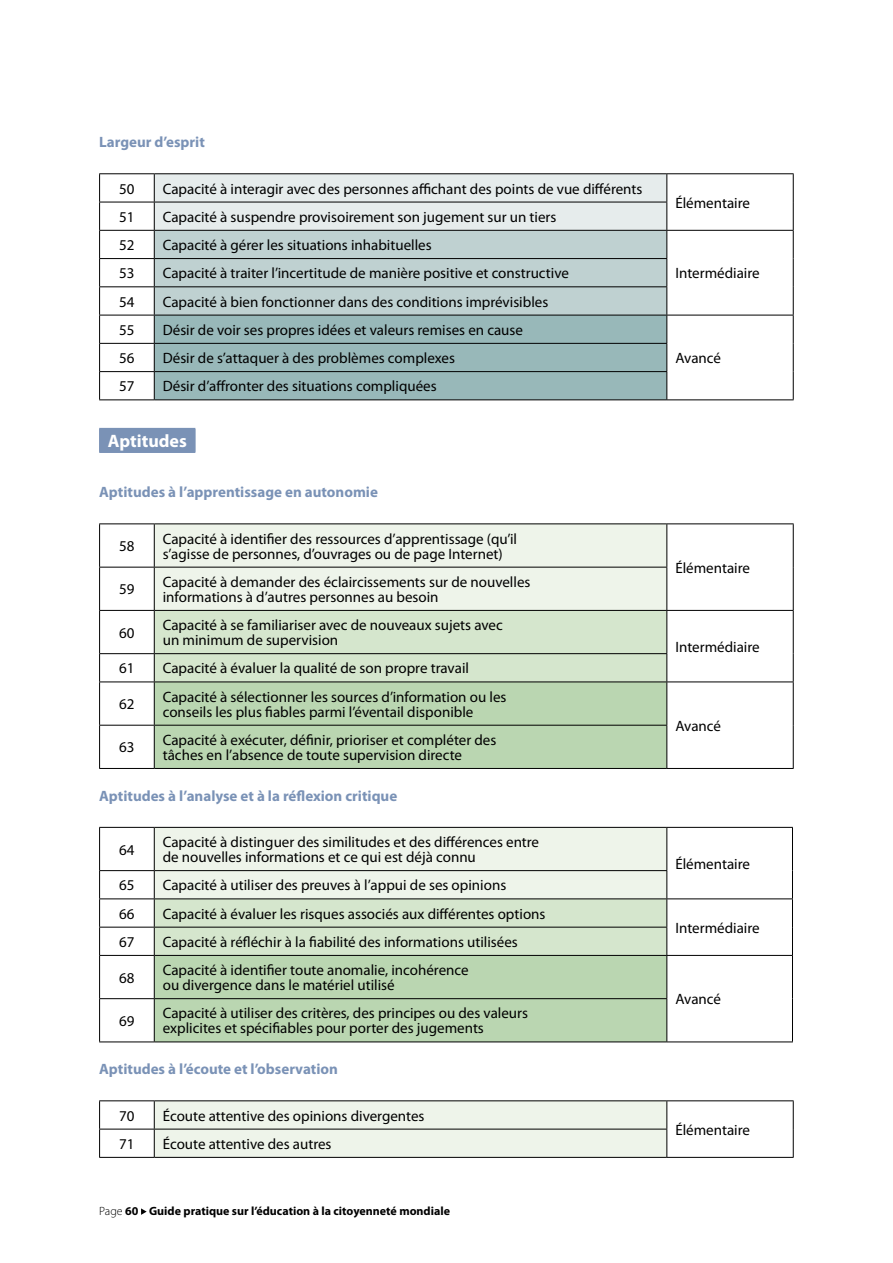
<style>
.page{position:relative;width:893px;height:1263px;background:#fff}
.page>*{position:absolute;margin:0;border:0;box-sizing:border-box;transform-origin:0 0}
.t1{font:700 18px "Myriad Pro";color:#fff}
.t2{font:15px/15px "Myriad Pro";color:#000}
.t3{font:700 15px "Myriad Pro";color:#7a92b6}
.t4{font:700 12px "Myriad Pro";color:#000}
.s1{font-weight:300}
</style>
<div class="page">
<svg style="left:141px;top:1208px;width:6px;height:7px"></svg>
<div style="left:99px;top:429px;width:96px;height:24px;background:#7a92b6"></div>
<div style="left:99px;top:428px;width:96px;height:24px;background:#7a92b6"></div>
<hr style="left:99px;top:202px;width:55px;height:1px;background:#000">
<hr style="left:99px;top:230px;width:55px;height:1px;background:#000">
<hr style="left:99px;top:258px;width:55px;height:1px;background:#000">
<hr style="left:99px;top:286px;width:55px;height:1px;background:#000">
<hr style="left:99px;top:315px;width:55px;height:1px;background:#000">
<hr style="left:99px;top:343px;width:55px;height:1px;background:#000">
<hr style="left:99px;top:371px;width:55px;height:1px;background:#000">
<hr style="left:99px;top:173px;width:55px;height:1px;background:#000">
<svg style="left:99px;top:174px;width:1px;height:225px"></svg>
<hr style="left:99px;top:399px;width:55px;height:1px;background:#000">
<hr style="left:154px;top:173px;width:513px;height:1px;background:#000">
<hr style="left:667px;top:173px;width:127px;height:1px;background:#000">
<hr style="left:667px;top:230px;width:127px;height:1px;background:#000">
<hr style="left:667px;top:315px;width:127px;height:1px;background:#000">
<svg style="left:154px;top:174px;width:513px;height:226px;background:#b3c6c7"></svg>
<svg style="left:793px;top:174px;width:1px;height:225px"></svg>
<hr style="left:667px;top:399px;width:127px;height:1px;background:#000">
<hr style="left:99px;top:567px;width:55px;height:1px;background:#000">
<hr style="left:99px;top:610px;width:55px;height:1px;background:#000">
<hr style="left:99px;top:653px;width:55px;height:1px;background:#000">
<hr style="left:99px;top:681px;width:55px;height:1px;background:#000">
<hr style="left:99px;top:725px;width:55px;height:1px;background:#000">
<hr style="left:99px;top:523px;width:55px;height:1px;background:#000">
<hr style="left:99px;top:524px;width:1px;height:43px;background:#000">
<hr style="left:99px;top:567px;width:1px;height:43px;background:#000">
<hr style="left:99px;top:611px;width:1px;height:42px;background:#000">
<svg style="left:99px;top:654px;width:1px;height:27px"></svg>
<hr style="left:99px;top:682px;width:1px;height:43px;background:#000">
<hr style="left:99px;top:725px;width:1px;height:43px;background:#000">
<hr style="left:99px;top:768px;width:55px;height:1px;background:#000">
<hr style="left:154px;top:523px;width:513px;height:1px;background:#000">
<hr style="left:154px;top:768px;width:513px;height:1px;background:#000">
<hr style="left:667px;top:523px;width:127px;height:1px;background:#000">
<hr style="left:793px;top:524px;width:1px;height:43px;background:#000">
<hr style="left:793px;top:567px;width:1px;height:43px;background:#000">
<hr style="left:667px;top:610px;width:127px;height:1px;background:#000">
<hr style="left:793px;top:611px;width:1px;height:43px;background:#000">
<svg style="left:154px;top:524px;width:513px;height:244px;background:#cfdfc8"></svg>
<svg style="left:793px;top:654px;width:1px;height:27px"></svg>
<hr style="left:667px;top:681px;width:127px;height:1px;background:#000">
<hr style="left:666px;top:682px;width:1px;height:43px;background:#000">
<hr style="left:793px;top:682px;width:1px;height:43px;background:#000">
<hr style="left:666px;top:725px;width:1px;height:43px;background:#000">
<hr style="left:793px;top:725px;width:1px;height:43px;background:#000">
<hr style="left:667px;top:768px;width:127px;height:1px;background:#000">
<hr style="left:99px;top:870px;width:55px;height:1px;background:#000">
<hr style="left:99px;top:898px;width:55px;height:1px;background:#000">
<hr style="left:99px;top:927px;width:55px;height:1px;background:#000">
<hr style="left:99px;top:955px;width:55px;height:1px;background:#000">
<hr style="left:99px;top:998px;width:55px;height:1px;background:#000">
<hr style="left:99px;top:827px;width:55px;height:1px;background:#000">
<hr style="left:99px;top:828px;width:1px;height:42px;background:#000">
<svg style="left:99px;top:871px;width:1px;height:84px"></svg>
<hr style="left:99px;top:956px;width:1px;height:42px;background:#000">
<hr style="left:99px;top:999px;width:1px;height:42px;background:#000">
<hr style="left:99px;top:1041px;width:55px;height:1px;background:#000">
<hr style="left:667px;top:827px;width:126px;height:1px;background:#000">
<hr style="left:792px;top:828px;width:1px;height:43px;background:#000">
<hr style="left:667px;top:898px;width:126px;height:1px;background:#000">
<svg style="left:154px;top:827px;width:513px;height:215px;background:#c6d7bf"></svg>
<svg style="left:792px;top:871px;width:1px;height:84px"></svg>
<hr style="left:667px;top:955px;width:126px;height:1px;background:#000">
<hr style="left:666px;top:956px;width:1px;height:42px;background:#000">
<hr style="left:792px;top:956px;width:1px;height:43px;background:#000">
<hr style="left:666px;top:999px;width:1px;height:42px;background:#000">
<hr style="left:792px;top:999px;width:1px;height:42px;background:#000">
<hr style="left:667px;top:1041px;width:126px;height:1px;background:#000">
<hr style="left:99px;top:1129px;width:55px;height:1px;background:#000">
<hr style="left:99px;top:1157px;width:55px;height:1px;background:#000">
<hr style="left:99px;top:1100px;width:55px;height:1px;background:#000">
<svg style="left:99px;top:1101px;width:1px;height:56px"></svg>
<hr style="left:154px;top:1100px;width:513px;height:1px;background:#000">
<hr style="left:154px;top:1157px;width:513px;height:1px;background:#000">
<hr style="left:667px;top:1100px;width:127px;height:1px;background:#000">
<svg style="left:154px;top:1101px;width:513px;height:56px;background:#e7ece3"></svg>
<svg style="left:793px;top:1101px;width:1px;height:56px"></svg>
<hr style="left:667px;top:1157px;width:127px;height:1px;background:#000">
<p class="t3" style="left:99px;top:132px;width:107px">Largeur d’esprit</p>
<p class="t2" style="left:119px;top:181px;width:17px">50</p>
<p class="t2" style="left:163px;top:181px;width:481px">Capacité à interagir avec des personnes affichant des points de vue différents</p>
<p class="t2" style="left:675px;top:195px;width:76px">Élémentaire</p>
<p class="t2" style="left:119px;top:209px;width:17px">51</p>
<p class="t2" style="left:163px;top:209px;width:395px">Capacité à suspendre provisoirement son jugement sur un tiers</p>
<p class="t2" style="left:119px;top:237px;width:17px">52</p>
<p class="t2" style="left:163px;top:237px;width:270px">Capacité à gérer les situations inhabituelles</p>
<p class="t2" style="left:119px;top:266px;width:17px">53</p>
<p class="t2" style="left:163px;top:266px;width:408px">Capacité à traiter l’incertitude de manière positive et constructive</p>
<p class="t2" style="left:675px;top:266px;width:86px">Intermédiaire</p>
<p class="t2" style="left:119px;top:294px;width:17px">54</p>
<p class="t2" style="left:163px;top:294px;width:387px">Capacité à bien fonctionner dans des conditions imprévisibles</p>
<p class="t2" style="left:119px;top:322px;width:17px">55</p>
<p class="t2" style="left:163px;top:322px;width:362px">Désir de voir ses propres idées et valeurs remises en cause</p>
<p class="t2" style="left:119px;top:350px;width:17px">56</p>
<p class="t2" style="left:163px;top:350px;width:294px">Désir de s’attaquer à des problèmes complexes</p>
<p class="t2" style="left:675px;top:350px;width:47px">Avancé</p>
<p class="t2" style="left:119px;top:379px;width:17px">57</p>
<p class="t2" style="left:163px;top:379px;width:275px">Désir d’affronter des situations compliquées</p>
<p class="t1" style="left:108px;top:429px;width:81px">Aptitudes</p>
<p class="t3" style="left:99px;top:483px;width:280px">Aptitudes à l’apprentissage en autonomie</p>
<p class="t2" style="left:119px;top:538px;width:17px">58</p>
<p class="t2" style="left:163px;top:531px;width:356px">Capacité à identifier des ressources d’apprentissage (qu’il s’agisse de personnes, d’ouvrages ou de page Internet)</p>
<p class="t2" style="left:119px;top:582px;width:17px">59</p>
<p class="t2" style="left:163px;top:574px;width:369px">Capacité à demander des éclaircissements sur de nouvelles informations à d’autres personnes au besoin</p>
<p class="t2" style="left:119px;top:625px;width:17px">60</p>
<p class="t2" style="left:163px;top:617px;width:341px">Capacité à se familiariser avec de nouveaux sujets avec un minimum de supervision</p>
<p class="t2" style="left:119px;top:661px;width:17px">61</p>
<p class="t2" style="left:163px;top:661px;width:308px">Capacité à évaluer la qualité de son propre travail</p>
<p class="t2" style="left:119px;top:696px;width:17px">62</p>
<p class="t2" style="left:163px;top:689px;width:345px">Capacité à sélectionner les sources d’information ou les conseils les plus fiables parmi l’éventail disponible</p>
<p class="t2" style="left:119px;top:740px;width:17px">63</p>
<p class="t2" style="left:163px;top:732px;width:335px">Capacité à exécuter, définir, prioriser et compléter des tâches en l’absence de toute supervision directe</p>
<p class="t3" style="left:99px;top:786px;width:300px">Aptitudes à l’analyse et à la réflexion critique</p>
<p class="t2" style="left:119px;top:842px;width:17px">64</p>
<p class="t2" style="left:163px;top:834px;width:378px">Capacité à distinguer des similitudes et des différences entre de nouvelles informations et ce qui est déjà connu</p>
<p class="t2" style="left:119px;top:878px;width:17px">65</p>
<p class="t2" style="left:163px;top:878px;width:345px">Capacité à utiliser des preuves à l’appui de ses opinions</p>
<p class="t2" style="left:119px;top:906px;width:17px">66</p>
<p class="t2" style="left:163px;top:906px;width:384px">Capacité à évaluer les risques associés aux différentes options</p>
<p class="t2" style="left:119px;top:934px;width:17px">67</p>
<p class="t2" style="left:163px;top:934px;width:357px">Capacité à réfléchir à la fiabilité des informations utilisées</p>
<p class="t2" style="left:119px;top:970px;width:17px">68</p>
<p class="t2" style="left:163px;top:962px;width:307px">Capacité à identifier toute anomalie, incohérence ou divergence dans le matériel utilisé</p>
<p class="t2" style="left:119px;top:1013px;width:17px">69</p>
<p class="t2" style="left:163px;top:1006px;width:367px">Capacité à utiliser des critères, des principes ou des valeurs explicites et spécifiables pour porter des jugements</p>
<p class="t3" style="left:99px;top:1059px;width:240px">Aptitudes à l’écoute et l’observation</p>
<p class="t2" style="left:119px;top:1108px;width:17px">70</p>
<p class="t2" style="left:163px;top:1108px;width:263px">Écoute attentive des opinions divergentes</p>
<p class="t2" style="left:119px;top:1136px;width:17px">71</p>
<p class="t2" style="left:163px;top:1136px;width:170px">Écoute attentive des autres</p>
<p class="t4" style="left:99px;top:1203px;width:352px"><span class="s1">Page</span> 60 Guide pratique sur l’éducation à la citoyenneté mondiale</p>
<p class="t2" style="left:675px;top:560px;width:76px">Élémentaire</p>
<p class="t2" style="left:675px;top:639px;width:86px">Intermédiaire</p>
<p class="t2" style="left:675px;top:718px;width:47px">Avancé</p>
<p class="t2" style="left:675px;top:856px;width:76px">Élémentaire</p>
<p class="t2" style="left:675px;top:920px;width:86px">Intermédiaire</p>
<p class="t2" style="left:675px;top:991px;width:47px">Avancé</p>
<p class="t2" style="left:675px;top:1122px;width:76px">Élémentaire</p>
</div>
